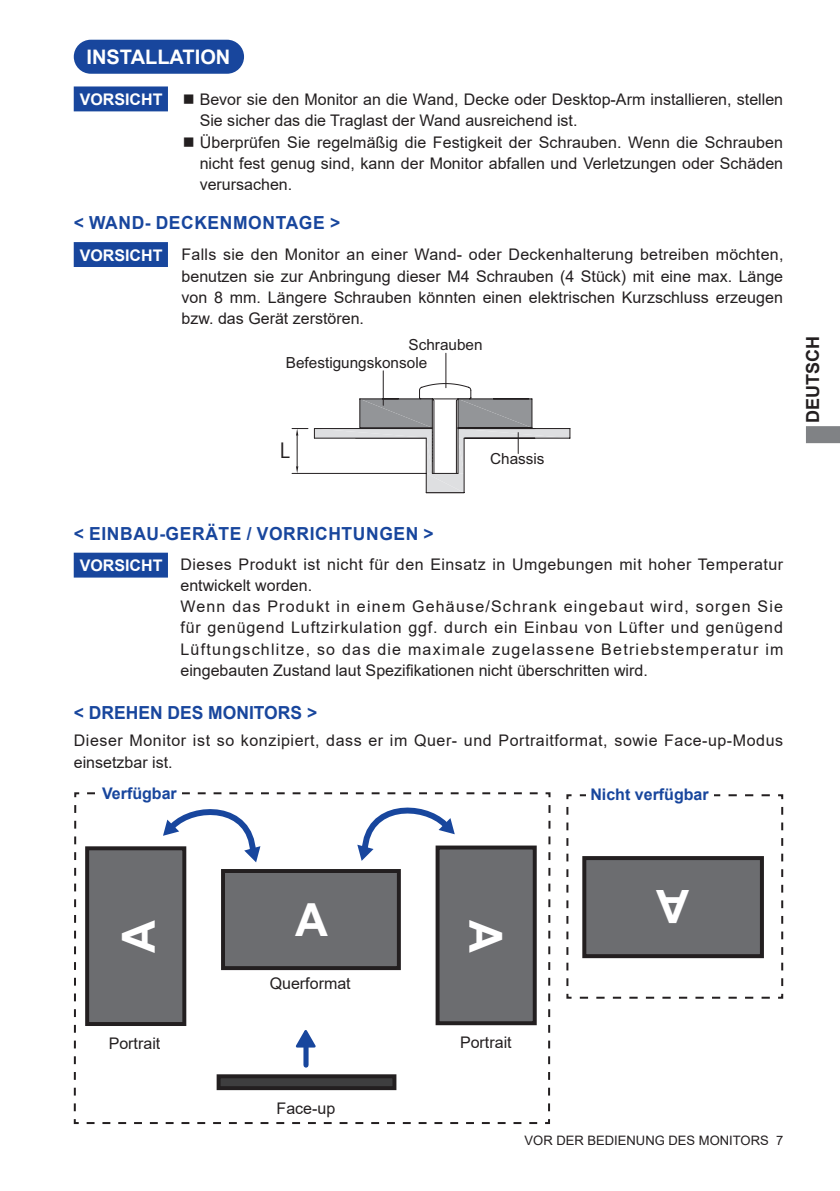
<style>
.page{position:relative;width:840px;height:1191px;background:#fff}
.page>*{position:absolute;margin:0;border:0;box-sizing:border-box;transform-origin:0 0}
.t1{font:700 46px "Arial";color:#fff}
.t2{font:700 45.6px "Arial";color:#fff}
.t3{font:20.4px "Koz Go Pro Regular 90 msp RKSJ H";color:#231f20}
.t4{font:700 20px "Arial";color:#fff}
.t5{font:700 18px "Arial";letter-spacing:.035em;color:#18469d}
.t6{font:700 18px "Arial";color:#18469d}
.t7{font:700 18px "Arial";color:#231f20}
.t8{font:16px/21.2px "Arial";letter-spacing:.005em;color:#231f20;text-align:justify}
.t9{font:16px/21.2px "Arial";letter-spacing:.05em;color:#231f20}
.t10{font:16px/21.2px "Arial";letter-spacing:.035em;color:#231f20}
.t11{font:700 16px "Arial";color:#fff}
.t12{font:700 16px "Arial";color:#18469d}
.t13{font:15.4px "Arial";color:#231f20}
.t14{font:13px "Arial";color:#231f20}
</style>
<div class="page">
<svg style="left:806px;top:426px;width:33px;height:17px"></svg>
<svg style="left:291px;top:352px;width:279px;height:141px"></svg>
<div style="left:75px;top:41px;width:168px;height:32px;background:#18469d;border-radius:16px"></div>
<div style="left:74px;top:40px;width:170px;height:34px;border:2px solid #18469d;border-radius:16px"></div>
<svg style="left:566px;top:794px;width:217px;height:205px"></svg>
<div style="left:585px;top:786px;width:128px;height:20px;background:#fff"></div>
<svg style="left:73px;top:792px;width:478px;height:333px"></svg>
<div style="left:223px;top:871px;width:175px;height:97px;background:#6c6d70"></div>
<div style="left:221px;top:869px;width:179px;height:101px;border:4px solid #231f20"></div>
<div style="left:437px;top:847px;width:97px;height:176px;background:#6c6d70"></div>
<div style="left:435px;top:845px;width:101px;height:180px;border:4px solid #231f20"></div>
<div style="left:87px;top:848px;width:97px;height:176px;background:#6c6d70"></div>
<div style="left:85px;top:846px;width:101px;height:180px;border:4px solid #231f20"></div>
<div style="left:218px;top:1076px;width:176px;height:12px;background:#3e3e3f"></div>
<div style="left:216px;top:1074px;width:180px;height:16px;border:4px solid #231f20"></div>
<svg style="left:292px;top:1026px;width:26px;height:23px"></svg>
<div style="left:303px;top:1046px;width:5px;height:19px;background:#18469d"></div>
<svg style="left:163px;top:807px;width:97px;height:55px"></svg>
<svg style="left:357px;top:807px;width:97px;height:54px"></svg>
<div style="left:97px;top:785px;width:84px;height:19px;background:#fff"></div>
<div style="left:74px;top:86px;width:94px;height:25px;background:#18469d;border:2px solid #18469d"></div>
<div style="left:74px;top:242px;width:94px;height:25px;background:#18469d;border:2px solid #18469d"></div>
<div style="left:74px;top:552px;width:94px;height:25px;background:#18469d;border:2px solid #18469d"></div>
<p class="t4" style="left:86px;top:43px;width:145px">INSTALLATION</p>
<p class="t11" style="left:80px;top:88px;width:84px">VORSICHT</p>
<p class="t8" style="left:200px;top:89px;width:584px;text-indent:-17px">■ Bevor sie den Monitor an die Wand, Decke oder Desktop-Arm installieren, stellen<br>Sie sicher das die Traglast der Wand ausreichend ist.</p>
<p class="t8" style="left:200px;top:131px;width:584px;text-indent:-17px">■ Überprüfen Sie regelmäßig die Festigkeit der Schrauben. Wenn die Schrauben nicht fest genug sind, kann der Monitor abfallen und Verletzungen oder Schäden verursachen.</p>
<p class="t5" style="left:74px;top:210px;width:268px">&lt; WAND- DECKENMONTAGE &gt;</p>
<p class="t11" style="left:80px;top:244px;width:84px">VORSICHT</p>
<p class="t8" style="left:181px;top:244px;width:603px">Falls sie den Monitor an einer Wand- oder Deckenhalterung betreiben möchten, benutzen sie zur Anbringung dieser M4 Schrauben (4 Stück) mit eine max. Länge von 8 mm. Längere Schrauben könnten einen elektrischen Kurzschluss erzeugen bzw. das Gerät zerstören.</p>
<p class="t13" style="left:408px;top:335px;width:76px">Schrauben</p>
<p class="t13" style="left:286px;top:353px;width:143px">Befestigungskonsole</p>
<p class="t3" style="left:280px;top:438px;width:12px">L</p>
<p class="t13" style="left:490px;top:449px;width:56px">Chassis</p>
<p class="t7" style="left:799px;top:422px;width:88px;rotate:-90deg">DEUTSCH</p>
<p class="t5" style="left:74px;top:521px;width:361px">&lt; EINBAU-GERÄTE / VORRICHTUNGEN &gt;</p>
<p class="t11" style="left:80px;top:554px;width:84px">VORSICHT</p>
<p class="t9" style="left:180px;top:553px;width:604px">Dieses Produkt ist nicht für den Einsatz in Umgebungen mit hoher Temperatur entwickelt worden.<br>Wenn das Produkt in einem Gehäuse/Schrank eingebaut wird, sorgen Sie für genügend Luftzirkulation ggf. durch ein Einbau von Lüfter und genügend Lüftungschlitze, so das die maximale zugelassene Betriebstemperatur im eingebauten Zustand laut Spezifikationen nicht überschritten wird.</p>
<p class="t6" style="left:74px;top:699px;width:245px">&lt; DREHEN DES MONITORS &gt;</p>
<p class="t10" style="left:74px;top:730px;width:710px">Dieser Monitor ist so konzipiert, dass er im Quer- und Portraitformat, sowie Face-up-Modus einsetzbar ist.</p>
<p class="t12" style="left:102px;top:781px;width:76px">Verfügbar</p>
<p class="t12" style="left:590px;top:783px;width:120px">Nicht verfügbar</p>
<h2 class="t2" style="left:106px;top:953px;width:34px;rotate:-90deg">A</h2>
<p class="t8" style="left:109px;top:1032px;width:53px">Portrait</p>
<h2 class="t2" style="left:295px;top:888px;width:34px">A</h2>
<p class="t8" style="left:269px;top:972px;width:82px">Querformat</p>
<p class="t8" style="left:276px;top:1097px;width:60px">Face-up</p>
<h2 class="t2" style="left:517px;top:919px;width:34px;rotate:90deg">A</h2>
<p class="t8" style="left:460px;top:1031px;width:53px">Portrait</p>
<h1 class="t1" style="left:688px;top:939px;width:35px;rotate:-180deg">A</h1>
<p class="t14" style="left:524px;top:1131px;width:260px">VOR DER BEDIENUNG DES MONITORS 7</p>
</div>
